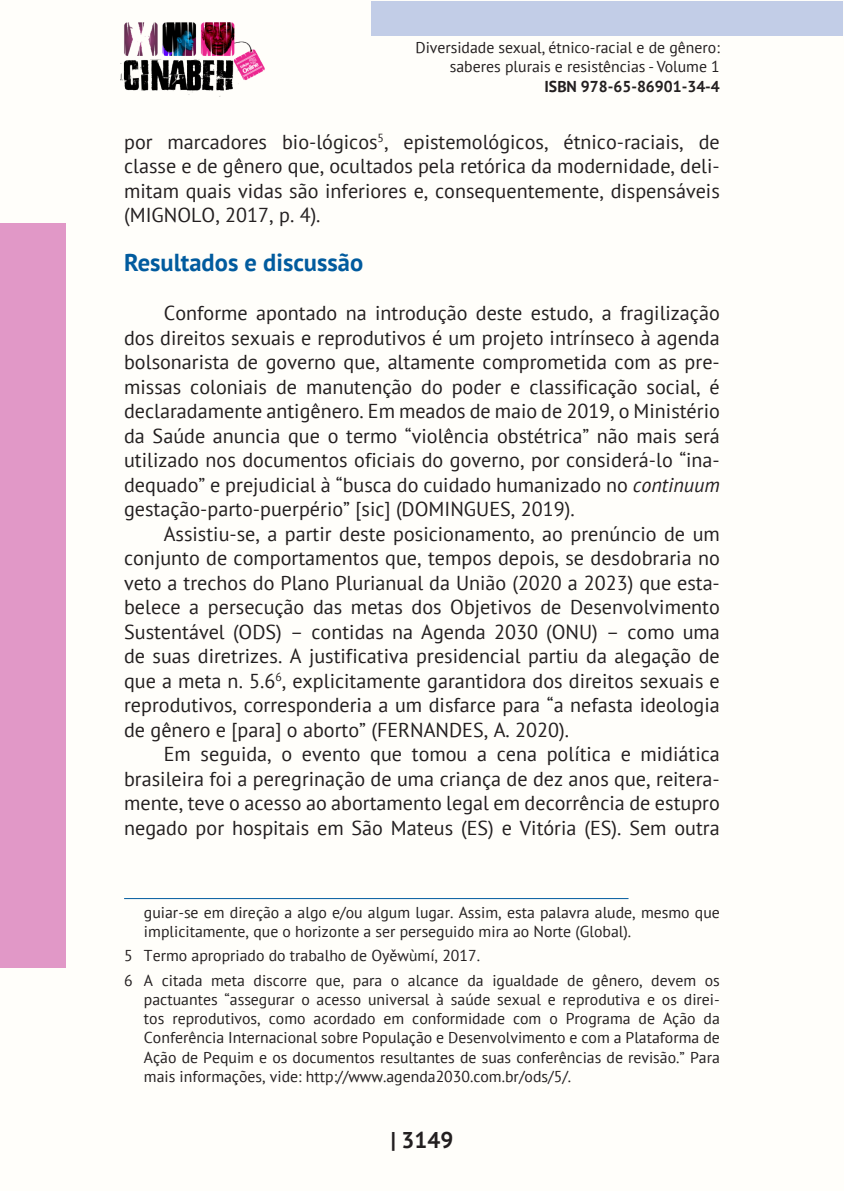
<style>
.page{position:relative;width:844px;height:1191px;background:#fff}
.page>*{position:absolute;margin:0;border:0;box-sizing:border-box;transform-origin:0 0}
._9_SUBTÍTULOS{font:700 24.5px "PT Sans";color:#015b9e}
.t1{font:700 22.75px "PT Sans";color:#231f20}
._8_CORPO{font:20.12px/24.5px "PT Sans";color:#231f20;text-align:justify}
._5_RODAPÉ{font:15.75px/19.2px "PT Sans";color:#231f20;text-align:right}
.t2{font:700 15.75px "PT Sans";color:#231f20}
.s1{font-style:italic}
</style>
<div class="page">
<div style="left:0;top:0;width:843px;height:1191px;background:#fffefa"></div>
<div style="left:371px;top:1px;width:471px;height:35px;background:#c2cde7"></div>
<div style="left:0;top:223px;width:65px;height:744px;background:#e198c7"></div>
<img style="left:120px;top:22px;width:144px;height:75px">
<hr style="left:124px;top:898px;width:504px;height:1px;background:#015b9e">
<p class="_5_RODAPÉ" style="left:415px;top:38px;width:306px">Diversidade sexual, étnico-racial e de gênero: saberes plurais e resistências - Volume 1</p>
<p class="t2" style="left:544px;top:76px;width:177px">ISBN 978-65-86901-34-4</p>
<p class="_8_CORPO" style="left:124px;top:129px;width:597px">por marcadores bio-lógicos<sup>5</sup>, epistemológicos, étnico-raciais, de classe e de gênero que, ocultados pela retórica da modernidade, deli&shy;mitam quais vidas são inferiores e, consequentemente, dispensáveis (MIGNOLO, 2017, p. 4).</p>
<p class="_9_SUBTÍTULOS" style="left:124px;top:246px;width:240px">Resultados e discussão</p>
<p class="_8_CORPO" style="left:124px;top:300px;width:597px;text-indent:40px">Conforme apontado na introdução deste estudo, a fragilização dos direitos sexuais e reprodutivos é um projeto intrínseco à agenda bolsonarista de governo que, altamente comprometida com as pre&shy;missas coloniais de manutenção do poder e classificação social, é declaradamente antigênero. Em meados de maio de 2019, o Ministério da Saúde anuncia que o termo “violência obstétrica” não mais será utilizado nos documentos oficiais do governo, por considerá-lo “ina&shy;dequado” e prejudicial à “busca do cuidado humanizado no <span class="s1">continuum </span>gestação-parto-puerpério” [sic] (DOMINGUES, 2019).</p>
<p class="_8_CORPO" style="left:124px;top:521px;width:597px;text-indent:40px">Assistiu-se, a partir deste posicionamento, ao prenúncio de um conjunto de comportamentos que, tempos depois, se desdobraria no veto a trechos do Plano Plurianual da União (2020 a 2023) que esta&shy;belece a persecução das metas dos Objetivos de Desenvolvimento Sustentável (ODS) – contidas na Agenda 2030 (ONU) – como uma de suas diretrizes. A justificativa presidencial partiu da alegação de que a meta n. 5.6<sup>6</sup>, explicitamente garantidora dos direitos sexuais e reprodutivos, corresponderia a um disfarce para “a nefasta ideologia de gênero e [para] o aborto” (FERNANDES, A. 2020).</p>
<p class="_8_CORPO" style="left:124px;top:741px;width:597px;text-indent:40px">Em seguida, o evento que tomou a cena política e midiática brasileira foi a peregrinação de uma criança de dez anos que, reitera&shy;mente, teve o acesso ao abortamento legal em decorrência de estupro negado por hospitais em São Mateus (ES) e Vitória (ES). Sem outra</p>
<p class="_5_RODAPÉ" style="left:144px;top:902px;width:577px;text-align:left">guiar-se em direção a algo e/ou algum lugar. Assim, esta palavra alude, mesmo que implicitamente, que o horizonte a ser perseguido mira ao Norte (Global).</p>
<p class="_5_RODAPÉ" style="left:124px;top:945px;width:357px">5 Termo apropriado do trabalho de Oyěwùmí, 2017.</p>
<p class="_5_RODAPÉ" style="left:144px;top:970px;width:577px;text-align:justify;text-indent:-20px">6 A citada meta discorre que, para o alcance da igualdade de gênero, devem os pactuantes “assegurar o acesso universal à saúde sexual e reprodutiva e os direi&shy;tos reprodutivos, como acordado em conformidade com o Programa de Ação da Conferência Internacional sobre População e Desenvolvimento e com a Plataforma de Ação de Pequim e os documentos resultantes de suas conferências de revisão.” Para mais informações, vide: http://www.agenda2030.com.br/ods/5/.</p>
<p class="t1" style="left:390px;top:1125px;width:64px">| 3149</p>
</div>
